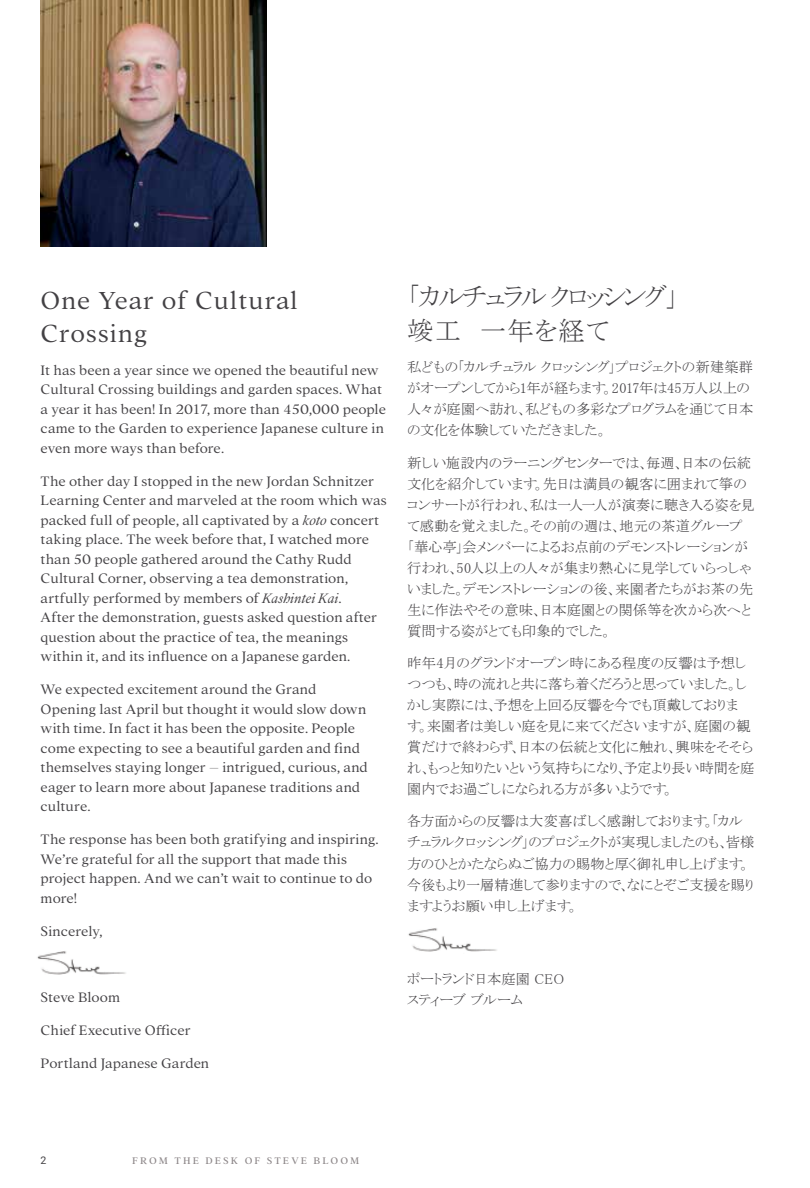
<style>
.page{position:relative;width:810px;height:1188px;background:#fff}
.page>*{position:absolute;margin:0;border:0;box-sizing:border-box;transform-origin:0 0}
.t1{font:300 27px/33px "Addington CF";letter-spacing:.035em;color:#434144}
.t2{font:26.25px/34.5px "MS P Mincho";letter-spacing:-.09em;color:#434144}
.t3{font:300 15px/19.5px "Addington CF";color:#434144}
.t4{font:14.25px/21px "MS P Mincho";letter-spacing:-.005em;color:#434144}
.t5{font:10.5px "Addington CF";letter-spacing:.2em;color:#8d8789}
.t6{font:10.5px "Roboto";color:#434144}
.s1{font-style:italic}
</style>
<div class="page">
<img style="left:41px;top:0;width:226px;height:246px">
<img style="left:37px;top:951px;width:89px;height:24px">
<img style="left:408px;top:928px;width:89px;height:24px">
<h1 class="t1" style="left:41px;top:284px;width:259px">One Year of Cultural<br>Crossing</h1>
<p class="t3" style="left:41px;top:360px;width:347px">It has been a year since we opened the beautiful new Cultural Crossing buildings and garden spaces. What a year it has been! In 2017, more than 450,000 people came to the Garden to experience Japanese culture in even more ways than before.</p>
<p class="t3" style="left:41px;top:471px;width:348px">The other day I stopped in the new Jordan Schnitzer Learning Center and marveled at the room which was packed full of people, all captivated by a <span class="s1">koto</span> concert taking place. The week before that, I watched more than 50 people gathered around the Cathy Rudd Cultural Corner, observing a tea demonstration, artfully performed by members of <span class="s1">Kashintei Kai</span>.<br>After the demonstration, guests asked question after question about the practice of tea, the meanings within it, and its influence on a Japanese garden.</p>
<p class="t3" style="left:41px;top:680px;width:329px">We expected excitement around the Grand Opening last April but thought it would slow down with time. In fact it has been the opposite. People come expecting to see a beautiful garden and find themselves staying longer – intrigued, curious, and eager to learn more about Japanese traditions and culture.</p>
<p class="t3" style="left:41px;top:830px;width:340px">The response has been both gratifying and inspiring.<br>We’re grateful for all the support that made this project happen. And we can’t wait to continue to do more!</p>
<p class="t3" style="left:41px;top:921px;width:63px">Sincerely,</p>
<p class="t3" style="left:41px;top:987px;width:81px">Steve Bloom</p>
<p class="t3" style="left:41px;top:1020px;width:151px">Chief Executive Officer</p>
<p class="t3" style="left:41px;top:1053px;width:170px">Portland Japanese Garden</p>
<h2 class="t2" style="left:407px;top:279px;width:272px">「カルチュラル クロッシング」竣工　一年を経て</h2>
<p class="t4" style="left:407px;top:357px;width:348px">私どもの「カルチュラル クロッシング」プロジェクトの新建築群がオープンしてから1年が経ちます。2017年は45万人以上の人々が庭園へ訪れ、私どもの多彩なプログラムを通じて日本の文化を体験していただきました。</p>
<p class="t4" style="left:407px;top:452px;width:349px">新しい施設内のラーニングセンターでは、毎週、日本の伝統文化を紹介しています。先日は満員の観客に囲まれて箏のコンサートが行われ、私は一人一人が演奏に聴き入る姿を見て感動を覚えました。その前の週は、地元の茶道グループ<br>「華心亭」会メンバーによるお点前のデモンストレーションが行われ、50人以上の人々が集まり熱心に見学していらっしゃいました。デモンストレーションの後、来園者たちがお茶の先生に作法やその意味、日本庭園との関係等を次から次へと質問する姿がとても印象的でした。</p>
<p class="t4" style="left:407px;top:652px;width:349px">昨年4月のグランドオープン時にある程度の反響は予想しつつも、時の流れと共に落ち着くだろうと思っていました。しかし実際には、予想を上回る反響を今でも頂戴しております。来園者は美しい庭を見に来てくださいますが、庭園の観賞だけで終わらず、日本の伝統と文化に触れ、興味をそそられ、もっと知りたいという気持ちになり、予定より長い時間を庭園内でお過ごしになられる方が多いようです。</p>
<p class="t4" style="left:407px;top:811px;width:349px">各方面からの反響は大変喜ばしく感謝しております。「カルチュラルクロッシング」のプロジェクトが実現しましたのも、皆様方のひとかたならぬご協力の賜物と厚く御礼申し上げます。今後もより一層精進して参りますので、なにとぞご支援を賜りますようお願い申し上げます。</p>
<p class="t4" style="left:407px;top:968px;width:159px">ポートランド日本庭園 CEOスティーブ ブルーム</p>
<p class="t6" style="left:40px;top:1153px;width:7px">2</p>
<p class="t5" style="left:132px;top:1155px;width:229px">FROM THE DESK OF STEVE BLOOM</p>
</div>
